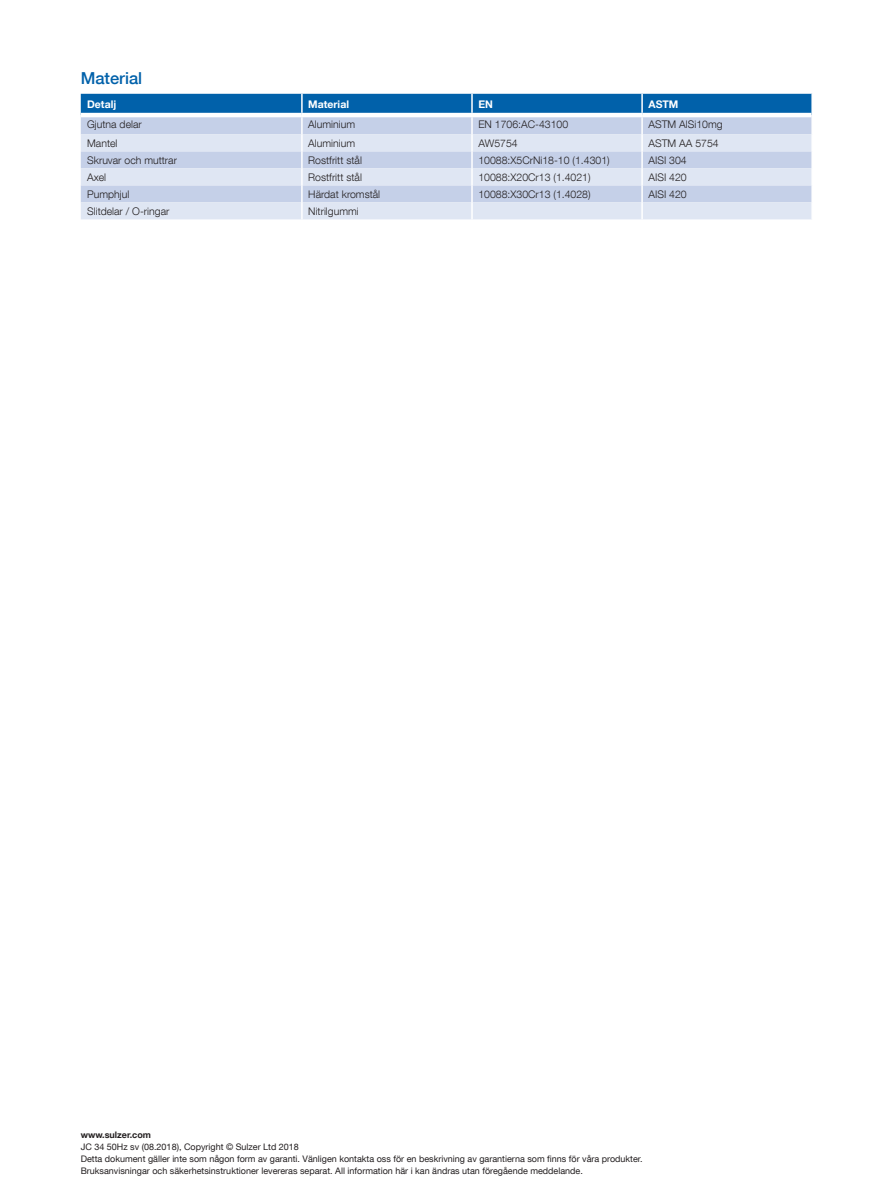
<style>
.page{position:relative;width:893px;height:1191px;background:#fff}
.page>*{position:absolute;margin:0;border:0;box-sizing:border-box;transform-origin:0 0}
.Subtitle{font:500 16.5px "Helvetica Neue LT Com";color:#0161aa}
.Table_text{font:300 10.5px "Helvetica Neue LT Com";color:#231f20}
.Table_column_title{font:700 10.5px "Helvetica Neue LT Com";color:#fff}
.Disclaimer__black{font:9px "Helvetica Neue LT Com";color:#231f20}
.Disclaimer__black-2{font:700 9px "Helvetica Neue LT Com";color:#231f20}
</style>
<div class="page">
<svg style="left:81px;top:94px;width:731px;height:125px;background:#b5cae4"></svg>
<p class="Subtitle" style="left:81px;top:68px;width:63px">Material</p>
<p class="Table_column_title" style="left:87px;top:98px;width:31px">Detalj</p>
<p class="Table_column_title" style="left:308px;top:98px;width:42px">Material</p>
<p class="Table_column_title" style="left:478px;top:98px;width:16px">EN</p>
<p class="Table_column_title" style="left:648px;top:98px;width:31px">ASTM</p>
<p class="Table_text" style="left:87px;top:118px;width:56px">Gjutna delar</p>
<p class="Table_text" style="left:308px;top:118px;width:48px">Aluminium</p>
<p class="Table_text" style="left:478px;top:118px;width:91px">EN 1706:AC-43100</p>
<p class="Table_text" style="left:648px;top:118px;width:76px">ASTM AlSi10mg</p>
<p class="Table_text" style="left:87px;top:136px;width:32px">Mantel</p>
<p class="Table_text" style="left:308px;top:136px;width:48px">Aluminium</p>
<p class="Table_text" style="left:478px;top:136px;width:41px">AW5754</p>
<p class="Table_text" style="left:648px;top:136px;width:72px">ASTM AA 5754</p>
<p class="Table_text" style="left:87px;top:153px;width:91px">Skruvar och muttrar</p>
<p class="Table_text" style="left:308px;top:153px;width:55px">Rostfritt stål</p>
<p class="Table_text" style="left:478px;top:153px;width:133px">10088:X5CrNi18-10 (1.4301)</p>
<p class="Table_text" style="left:648px;top:153px;width:40px">AISI 304</p>
<p class="Table_text" style="left:87px;top:170px;width:21px">Axel</p>
<p class="Table_text" style="left:308px;top:170px;width:55px">Rostfritt stål</p>
<p class="Table_text" style="left:478px;top:170px;width:114px">10088:X20Cr13 (1.4021)</p>
<p class="Table_text" style="left:648px;top:170px;width:40px">AISI 420</p>
<p class="Table_text" style="left:87px;top:187px;width:44px">Pumphjul</p>
<p class="Table_text" style="left:308px;top:187px;width:73px">Härdat kromstål</p>
<p class="Table_text" style="left:478px;top:187px;width:114px">10088:X30Cr13 (1.4028)</p>
<p class="Table_text" style="left:648px;top:187px;width:40px">AISI 420</p>
<p class="Table_text" style="left:87px;top:204px;width:84px">Slitdelar / O-ringar</p>
<p class="Table_text" style="left:308px;top:204px;width:52px">Nitrilgummi</p>
<p class="Disclaimer__black-2" style="left:81px;top:1129px;width:72px">www.sulzer.com</p>
<p class="Disclaimer__black" style="left:81px;top:1141px;width:220px">JC 34 50Hz sv (08.2018), Copyright © Sulzer Ltd 2018</p>
<p class="Disclaimer__black" style="left:81px;top:1153px;width:563px">Detta dokument gäller inte som någon form av garanti. Vänligen kontakta oss för en beskrivning av garantierna som finns för våra produkter.</p>
<p class="Disclaimer__black" style="left:81px;top:1165px;width:504px">Bruksanvisningar och säkerhetsinstruktioner levereras separat. All information här i kan ändras utan föregående meddelande.</p>
</div>
